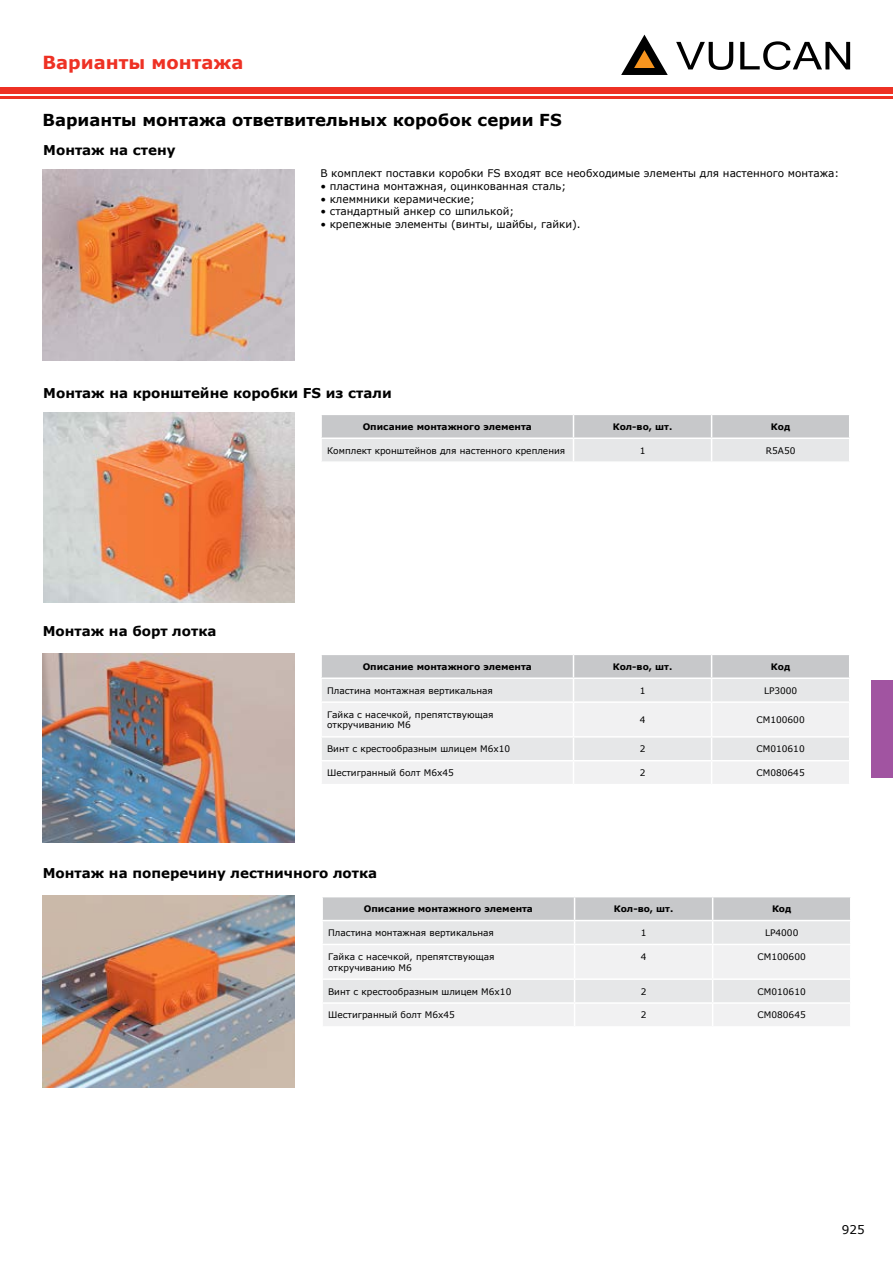
<style>
.page{position:relative;width:893px;height:1263px;background:#fff}
.page>*{position:absolute;margin:0;border:0;box-sizing:border-box;transform-origin:0 0}
.t1{font:700 18px "Verdana";color:#ee3124}
.t2{font:700 16.5px "Verdana";color:#000}
.t3{font:700 13.5px "Verdana";color:#000}
.t4{font:12px "Verdana";color:#000}
.t5{font:10.5px "Verdana";color:#000}
.t6{font:9px/10.8px "Verdana";color:#000}
.t7{font:700 9px "Verdana";color:#000}
</style>
<div class="page">
<svg style="left:0;top:87px;width:3px;height:12px"></svg>
<div style="left:2px;top:87px;width:891px;height:6px;background:#ee3124"></div>
<hr style="left:2px;top:96px;width:891px;height:3px;background:#ee3124">
<svg style="left:676px;top:41px;width:174px;height:29px"></svg>
<svg style="left:621px;top:35px;width:47px;height:40px"></svg>
<div style="left:872px;top:680px;width:21px;height:98px;background:#a154a1"></div>
<svg style="left:321px;top:655px;width:529px;height:129px"></svg>
<svg style="left:321px;top:415px;width:529px;height:46px;background:#d8d9da"></svg>
<img style="left:43px;top:654px;width:252px;height:189px">
<svg style="left:322px;top:897px;width:529px;height:129px"></svg>
<img style="left:43px;top:896px;width:251px;height:191px">
<img style="left:43px;top:169px;width:252px;height:192px">
<img style="left:43px;top:413px;width:252px;height:189px">
<h1 class="t1" style="left:43px;top:50px;width:202px">Варианты монтажа</h1>
<h2 class="t2" style="left:43px;top:109px;width:521px">Варианты монтажа ответвительных коробок серии FS</h2>
<h3 class="t3" style="left:43px;top:140px;width:134px">Монтаж на стену</h3>
<p class="t5" style="left:320px;top:166px;width:520px">В комплект поставки коробки FS входят все необходимые элементы для настенного монтажа:</p>
<p class="t5" style="left:320px;top:179px;width:248px">• пластина монтажная, оцинкованная сталь;</p>
<p class="t5" style="left:320px;top:192px;width:156px">• клеммники керамические;</p>
<p class="t5" style="left:320px;top:204px;width:195px">• стандартный анкер со шпилькой;</p>
<p class="t5" style="left:320px;top:217px;width:262px">• крепежные элементы (винты, шайбы, гайки).</p>
<h3 class="t3" style="left:43px;top:384px;width:350px">Монтаж на кронштейне коробки FS из стали</h3>
<h3 class="t3" style="left:43px;top:621px;width:175px">Монтаж на борт лотка</h3>
<p class="t7" style="left:363px;top:420px;width:171px">Описание монтажного элемента</p>
<p class="t7" style="left:613px;top:420px;width:61px">Кол-во, шт.</p>
<p class="t7" style="left:771px;top:420px;width:21px">Код</p>
<p class="t6" style="left:327px;top:445px;width:240px">Комплект кронштейнов для настенного крепления</p>
<p class="t6" style="left:640px;top:445px;width:7px">1</p>
<p class="t6" style="left:766px;top:445px;width:31px">R5A50</p>
<p class="t7" style="left:363px;top:660px;width:171px">Описание монтажного элемента</p>
<p class="t7" style="left:613px;top:660px;width:61px">Кол-во, шт.</p>
<p class="t7" style="left:771px;top:660px;width:21px">Код</p>
<p class="t6" style="left:327px;top:685px;width:167px">Пластина монтажная вертикальная</p>
<p class="t6" style="left:640px;top:685px;width:7px">1</p>
<p class="t6" style="left:764px;top:685px;width:35px">LP3000</p>
<p class="t6" style="left:327px;top:709px;width:168px">Гайка с насечкой, препятствующая откручиванию М6</p>
<p class="t6" style="left:640px;top:714px;width:7px">4</p>
<p class="t6" style="left:756px;top:714px;width:50px">CM100600</p>
<p class="t6" style="left:327px;top:743px;width:185px">Винт с крестообразным шлицем М6х10</p>
<p class="t6" style="left:640px;top:743px;width:7px">2</p>
<p class="t6" style="left:756px;top:743px;width:50px">CM010610</p>
<p class="t6" style="left:327px;top:767px;width:128px">Шестигранный болт М6х45</p>
<p class="t6" style="left:640px;top:767px;width:7px">2</p>
<p class="t6" style="left:756px;top:767px;width:50px">CM080645</p>
<h3 class="t3" style="left:43px;top:864px;width:336px">Монтаж на поперечину лестничного лотка</h3>
<p class="t7" style="left:364px;top:902px;width:171px">Описание монтажного элемента</p>
<p class="t7" style="left:614px;top:902px;width:61px">Кол-во, шт.</p>
<p class="t7" style="left:772px;top:902px;width:21px">Код</p>
<p class="t6" style="left:328px;top:927px;width:167px">Пластина монтажная вертикальная</p>
<p class="t6" style="left:641px;top:927px;width:7px">1</p>
<p class="t6" style="left:765px;top:927px;width:35px">LP4000</p>
<p class="t6" style="left:328px;top:951px;width:168px">Гайка с насечкой, препятствующая откручиванию М6</p>
<p class="t6" style="left:641px;top:951px;width:7px">4</p>
<p class="t6" style="left:758px;top:951px;width:50px">CM100600</p>
<p class="t6" style="left:328px;top:986px;width:185px">Винт с крестообразным шлицем М6х10</p>
<p class="t6" style="left:641px;top:986px;width:7px">2</p>
<p class="t6" style="left:758px;top:986px;width:50px">CM010610</p>
<p class="t6" style="left:328px;top:1010px;width:128px">Шестигранный болт М6х45</p>
<p class="t6" style="left:641px;top:1010px;width:7px">2</p>
<p class="t6" style="left:758px;top:1010px;width:50px">CM080645</p>
<h3 class="t4" style="left:842px;top:1221px;width:24px">925</h3>
</div>
